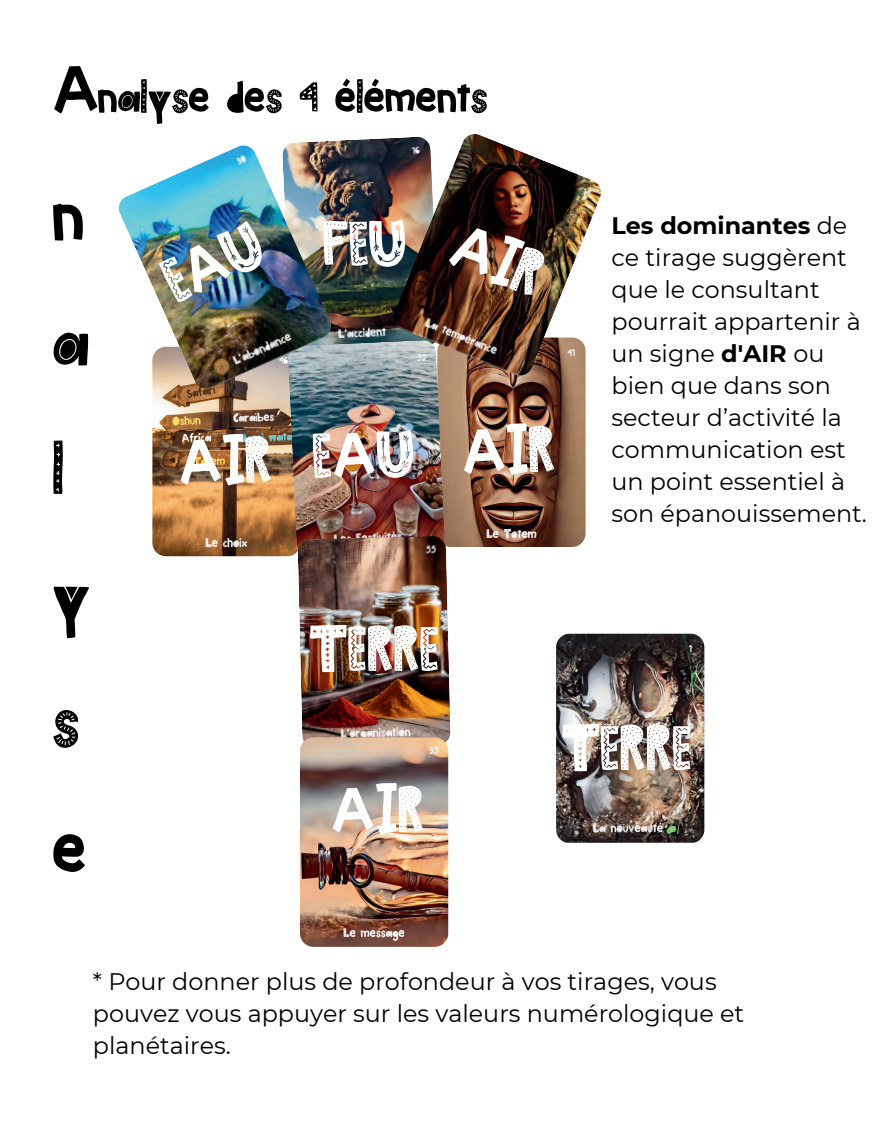
<style>
.page{position:relative;width:893px;height:1148px;background:#fff}
.page>*{position:absolute;margin:0;border:0;box-sizing:border-box;transform-origin:0 0}
.t1{font:91.12px/126.7px "Scandilover";color:#000}
.t2{font:85.5px "Scandilover";color:#fff}
.t3{font:84.38px "Scandilover";color:#fff}
.t4{font:57.38px "Scandilover";color:#000}
.t5{font:23.85px/31.9px "Montserrat";color:#000}
.s1{font-weight:700}
</style>
<div class="page">
<img style="left:152px;top:347px;width:149px;height:209px;border-radius:14px">
<img style="left:290px;top:138px;width:102px;height:202px">
<img style="left:437px;top:337px;width:148px;height:210px;border-radius:14px">
<img style="left:288px;top:340px;width:157px;height:215px">
<img style="left:297px;top:536px;width:153px;height:211px">
<img style="left:392px;top:134px;width:209px;height:243px">
<img style="left:118px;top:144px;width:215px;height:246px">
<img style="left:556px;top:633px;width:148px;height:210px;border-radius:14px">
<img style="left:300px;top:737px;width:148px;height:209px;border-radius:14px">
<img style="left:158px;top:219px;width:111px;height:85px">
<img style="left:323px;top:219px;width:83px;height:48px">
<img style="left:447px;top:222px;width:102px;height:75px">
<img style="left:463px;top:422px;width:91px;height:53px">
<h1 class="t1" style="left:52px;top:27px;width:49px">A n a l y s e</h1>
<h3 class="t4" style="left:98px;top:70px;width:391px">nalyse des 4 éléments</h3>
<h2 class="t2" style="left:177px;top:420px;width:237px;rotate:-2deg">AIR EAU</h2>
<h3 class="t3" style="left:309px;top:608px;width:131px">TERRE</h3>
<h2 class="t2" style="left:331px;top:768px;width:94px">AIR</h2>
<p class="t5" style="left:611px;top:208px;width:257px"><span class="s1">Les dominantes</span> de ce tirage suggèrent que le consultant pourrait appartenir à un signe <span class="s1">d'AIR</span> ou bien que dans son secteur d’activité la communication est un point essentiel à son épanouissement.</p>
<h3 class="t3" style="left:562px;top:707px;width:131px">TERRE</h3>
<p class="t5" style="left:93px;top:964px;width:653px">* Pour donner plus de profondeur à vos tirages, vous pouvez vous appuyer sur les valeurs numérologique et planétaires.</p>
</div>
